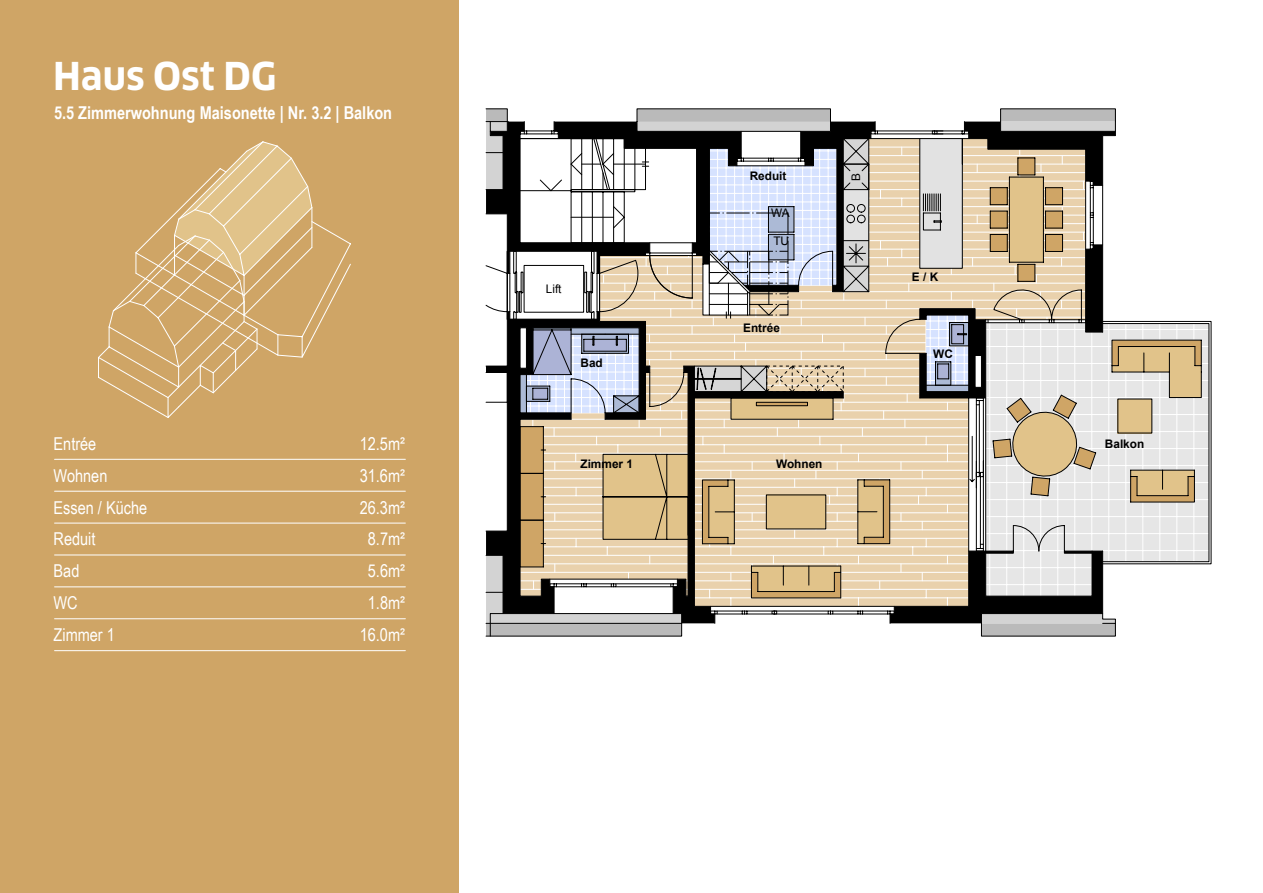
<style>
.page{position:relative;width:1263px;height:893px;background:#fff}
.page>*{position:absolute;margin:0;border:0;box-sizing:border-box;transform-origin:0 0}
.t1{font:700 37.5px "Clan OT";color:#fff}
.t2{font:17.7px "Arial Narrow";color:#fff}
.t3{font:700 17.7px "Arial Narrow";color:#fff}
.t4{font:700 11.85px "Arial";color:#000}
.t5{font:11.85px "Arial";color:#000}
</style>
<div class="page">
<div style="left:0;top:0;width:459px;height:892px;background:#cfa566"></div>
<hr style="left:55px;top:459px;width:350px;height:1px;background:#fff">
<hr style="left:55px;top:523px;width:350px;height:1px;background:#fff">
<hr style="left:55px;top:555px;width:350px;height:1px;background:#fff">
<hr style="left:55px;top:587px;width:350px;height:1px;background:#fff">
<hr style="left:55px;top:618px;width:350px;height:1px;background:#fff">
<hr style="left:55px;top:491px;width:350px;height:1px;background:#fff">
<hr style="left:55px;top:650px;width:350px;height:1px;background:#fff">
<svg style="left:313px;top:221px;width:38px;height:116px"></svg>
<svg style="left:98px;top:141px;width:215px;height:277px"></svg>
<svg style="left:1201px;top:321px;width:10px;height:243px;background:#c2c2c2"></svg>
<svg style="left:485px;top:108px;width:716px;height:528px"></svg>
<h1 class="t1" style="left:53px;top:55px;width:225px">Haus Ost DG</h1>
<p class="t3" style="left:54px;top:99px;width:340px">5.5 Zimmerwohnung Maisonette | Nr. 3.2 | Balkon</p>
<p class="t2" style="left:54px;top:430px;width:44px">Entrée</p>
<p class="t2" style="left:360px;top:430px;width:47px">12.5m²</p>
<p class="t2" style="left:54px;top:462px;width:55px">Wohnen</p>
<p class="t2" style="left:360px;top:462px;width:47px">31.6m²</p>
<p class="t2" style="left:54px;top:494px;width:95px">Essen / Küche</p>
<p class="t2" style="left:360px;top:494px;width:47px">26.3m²</p>
<p class="t2" style="left:54px;top:526px;width:44px">Reduit</p>
<p class="t2" style="left:368px;top:526px;width:39px">8.7m²</p>
<p class="t2" style="left:54px;top:558px;width:27px">Bad</p>
<p class="t2" style="left:368px;top:558px;width:39px">5.6m²</p>
<p class="t2" style="left:54px;top:590px;width:26px">WC</p>
<p class="t2" style="left:368px;top:590px;width:39px">1.8m²</p>
<p class="t2" style="left:54px;top:622px;width:63px">Zimmer 1</p>
<p class="t2" style="left:360px;top:622px;width:47px">16.0m²</p>
<p class="t5" style="left:546px;top:281px;width:17px">Lift</p>
<p class="t4" style="left:580px;top:355px;width:24px">Bad</p>
<p class="t4" style="left:750px;top:168px;width:38px">Reduit</p>
<p class="t5" style="left:848px;top:181px;width:9px;rotate:-90deg">B</p>
<p class="t5" style="left:771px;top:205px;width:20px">WA</p>
<p class="t5" style="left:773px;top:233px;width:17px">TU</p>
<p class="t4" style="left:743px;top:320px;width:38px">Entrée</p>
<p class="t4" style="left:580px;top:456px;width:54px">Zimmer 1</p>
<p class="t4" style="left:776px;top:456px;width:48px">Wohnen</p>
<p class="t4" style="left:912px;top:269px;width:28px">E/K</p>
<p class="t4" style="left:933px;top:346px;width:21px">WC</p>
<p class="t4" style="left:1105px;top:436px;width:41px">Balkon</p>
</div>
